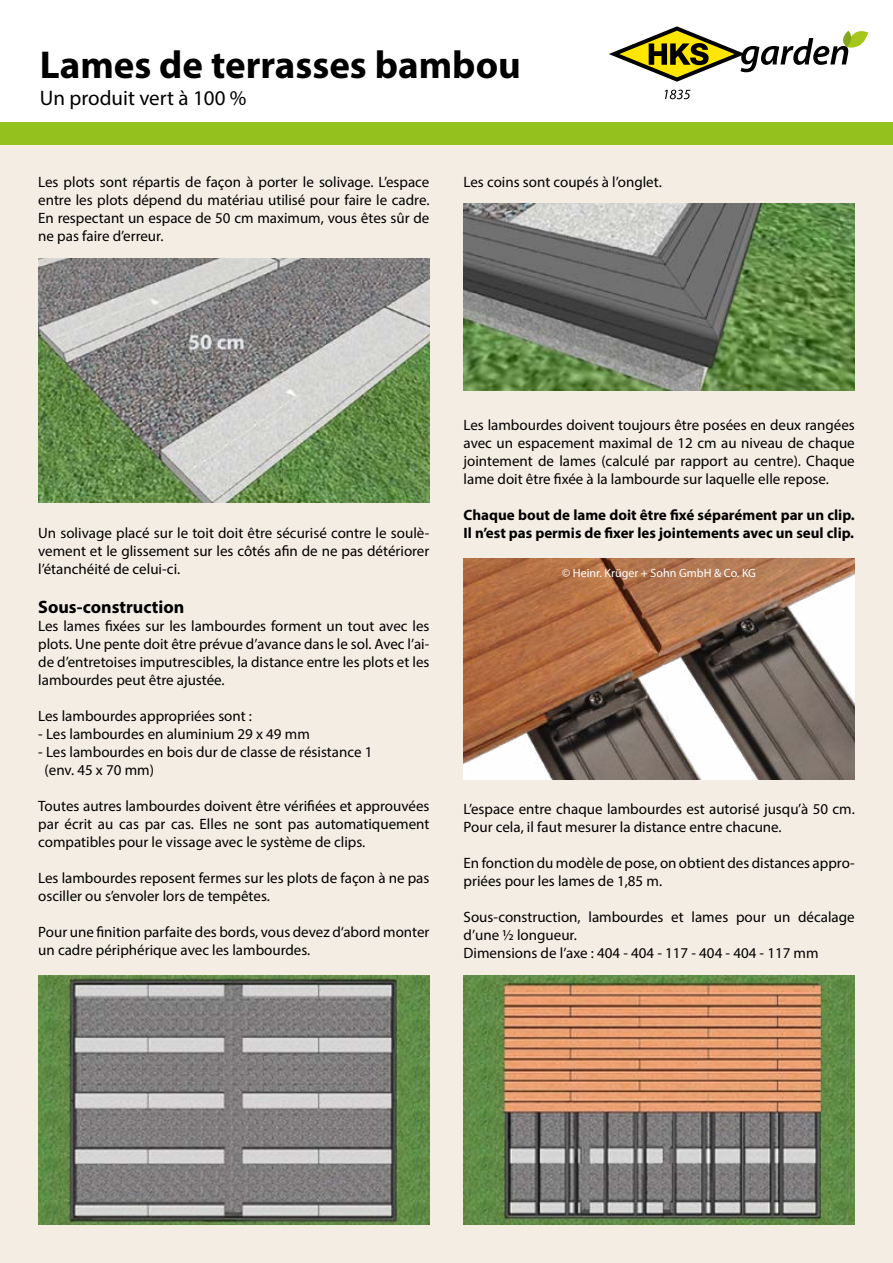
<style>
.page{position:relative;width:893px;height:1263px;background:#fff}
.page>*{position:absolute;margin:0;border:0;box-sizing:border-box;transform-origin:0 0}
.t1{font:700 39px "Myriad Pro";color:#000}
.t2{font:21px "Myriad Pro";color:#000}
.t3{font:700 18px "Myriad Pro";color:#000}
.t4{font:15px/18px "Myriad Pro";color:#000}
.t5{font:700 15px/18px "Myriad Pro";color:#000}
.t6{font:12px "Myriad Pro";color:#fff}
</style>
<div class="page">
<div style="left:0;top:145px;width:893px;height:1118px;background:#f4ede4"></div>
<div style="left:0;top:122px;width:893px;height:23px;background:#95c11f"></div>
<svg style="left:665px;top:90px;width:25px;height:9px"></svg>
<svg style="left:609px;top:26px;width:259px;height:56px"></svg>
<img style="left:464px;top:976px;width:391px;height:249px">
<img style="left:38px;top:976px;width:391px;height:249px">
<img style="left:464px;top:204px;width:391px;height:187px">
<img style="left:464px;top:559px;width:391px;height:221px">
<img style="left:38px;top:258px;width:391px;height:245px">
<h1 class="t1" style="left:40px;top:39px;width:483px">Lames de terrasses bambou</h1>
<h2 class="t2" style="left:40px;top:85px;width:208px">Un produit vert à 100 %</h2>
<p class="t4" style="left:38px;top:173px;width:393px;text-align:justify">Les plots sont répartis de façon à porter le solivage. L’espace entre les plots dépend du matériau utilisé pour faire le cadre.<br>En respectant un espace de 50 cm maximum, vous êtes sûr de ne pas faire d’erreur.</p>
<p class="t4" style="left:464px;top:173px;width:200px">Les coins sont coupés à l’onglet.</p>
<p class="t4" style="left:38px;top:523px;width:393px;text-align:justify">Un solivage placé sur le toit doit être sécurisé contre le soulè&shy;vement et le glissement sur les côtés afin de ne pas détériorer l’étanchéité de celui-ci.</p>
<p class="t3" style="left:38px;top:595px;width:148px">Sous-construction</p>
<p class="t4" style="left:38px;top:617px;width:393px;text-align:justify">Les lames fixées sur les lambourdes forment un tout avec les plots. Une pente doit être prévue d’avance dans le sol. Avec l’ai&shy;de d’entretoises imputrescibles, la distance entre les plots et les lambourdes peut être ajustée.</p>
<p class="t4" style="left:38px;top:707px;width:215px">Les lambourdes appropriées sont :</p>
<p class="t4" style="left:38px;top:725px;width:273px">- Les lambourdes en aluminium 29 x 49 mm</p>
<p class="t4" style="left:45px;top:743px;width:329px;text-indent:-6px">- Les lambourdes en bois dur de classe de résistance 1 (env. 45 x 70 mm)</p>
<p class="t4" style="left:38px;top:797px;width:393px;text-align:justify">Toutes autres lambourdes doivent être vérifiées et approuvées par écrit au cas par cas. Elles ne sont pas automatiquement compatibles pour le vissage avec le système de clips.</p>
<p class="t4" style="left:38px;top:869px;width:393px">Les lambourdes reposent fermes sur les plots de façon à ne pas osciller ou s’envoler lors de tempêtes.</p>
<p class="t4" style="left:38px;top:923px;width:393px">Pour une finition parfaite des bords, vous devez d‘abord monter un cadre périphérique avec les lambourdes.</p>
<p class="t4" style="left:464px;top:415px;width:393px;text-align:justify">Les lambourdes doivent toujours être posées en deux rangées avec un espacement maximal de 12 cm au niveau de chaque jointement de lames (calculé par rapport au centre). Chaque lame doit être fixée à la lambourde sur laquelle elle repose.</p>
<p class="t5" style="left:464px;top:505px;width:393px">Chaque bout de lame doit être fixé séparément par un clip.<br>Il n’est pas permis de fixer les jointements avec un seul clip.</p>
<p class="t6" style="left:562px;top:566px;width:195px">© Heinr. Krüger + Sohn GmbH &amp; Co. KG</p>
<p class="t4" style="left:464px;top:800px;width:393px">L’espace entre chaque lambourdes est autorisé jusqu’à 50 cm.<br>Pour cela, il faut mesurer la distance entre chacune.</p>
<p class="t4" style="left:464px;top:854px;width:393px">En fonction du modèle de pose, on obtient des distances appro&shy;priées pour les lames de 1,85 m.</p>
<p class="t4" style="left:464px;top:908px;width:393px">Sous-construction, lambourdes et lames pour un décalage d’une ½ longueur.<br>Dimensions de l’axe : 404 - 404 - 117 - 404 - 404 - 117 mm</p>
</div>
